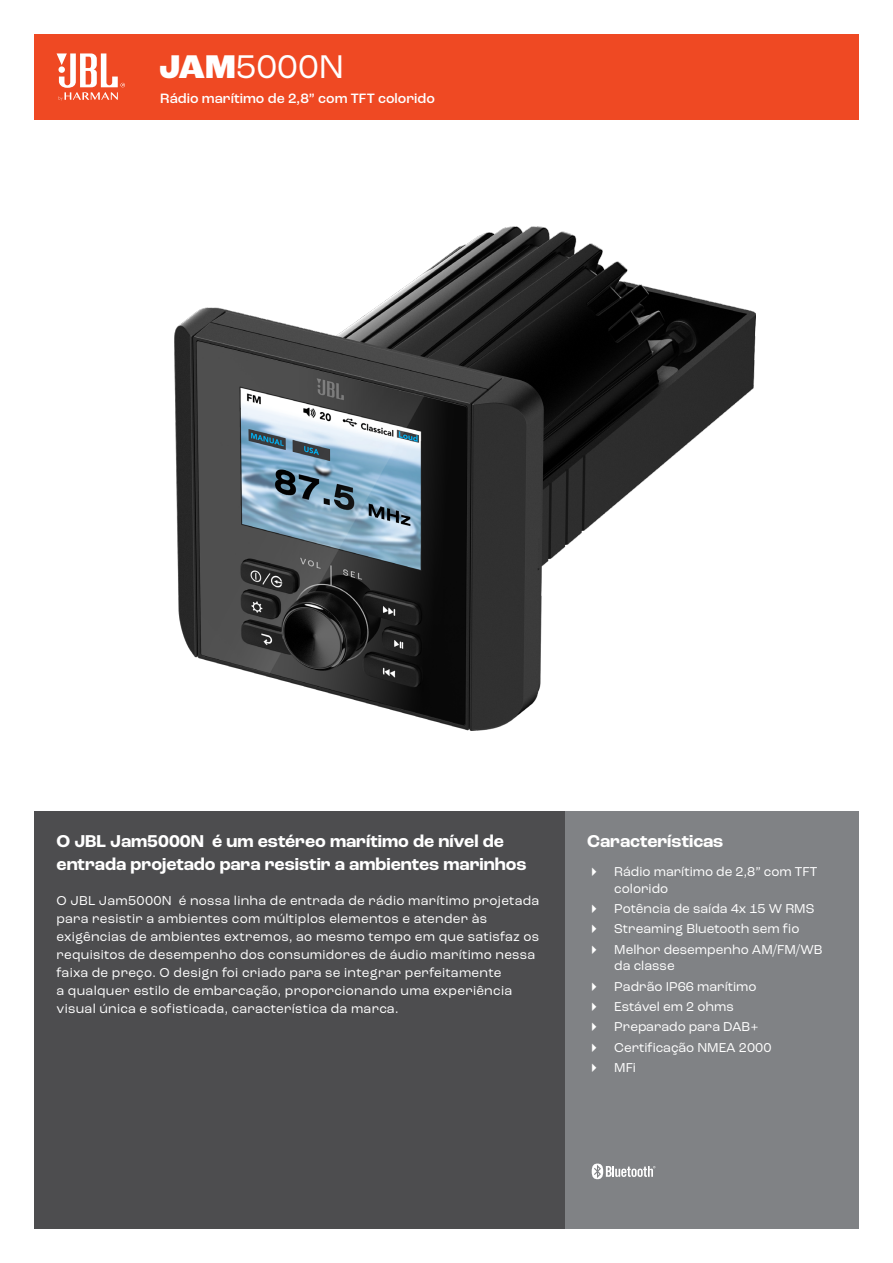
<style>
.page{position:relative;width:893px;height:1263px;background:#fff}
.page>*{position:absolute;margin:0;border:0;box-sizing:border-box;transform-origin:0 0}
.t1{font:34.5px "Roc Grotesk";color:#fff}
.t2{font:700 18px/22.5px "Roc Grotesk";color:#fff}
.t3{font:500 14.25px "Roc Grotesk";color:#fff}
.t4{font:13.5px/18px "Roc Grotesk";letter-spacing:.02em;color:#fff}
.t5{font:13.5px/20.4px "Roc Grotesk";color:#fff}
.s1{font-weight:800}
</style>
<div class="page">
<div style="left:34px;top:34px;width:825px;height:85px;background:#ef4923"></div>
<svg style="left:57px;top:53px;width:68px;height:48px"></svg>
<div style="left:565px;top:811px;width:294px;height:418px;background:#808285"></div>
<div style="left:34px;top:811px;width:531px;height:418px;background:#4d4d4f"></div>
<svg style="left:592px;top:1163px;width:63px;height:16px"></svg>
<img style="left:174px;top:227px;width:582px;height:504px">
<h1 class="t1" style="left:159px;top:46px;width:187px"><span class="s1">JAM</span>5000N</h1>
<p class="t3" style="left:160px;top:89px;width:276px">Rádio marítimo de 2,8” com TFT colorido</p>
<h2 class="t2" style="left:57px;top:830px;width:471px">O JBL Jam5000N é um estéreo marítimo de nível de entrada projetado para resistir a ambientes marinhos</h2>
<p class="t4" style="left:57px;top:891px;width:484px">O JBL Jam5000N é nossa linha de entrada de rádio marítimo projetada para resistir a ambientes com múltiplos elementos e atender às exigências de ambientes extremos, ao mesmo tempo em que satisfaz os requisitos de desempenho dos consumidores de áudio marítimo nessa faixa de preço. O design foi criado para se integrar perfeitamente<br>a qualquer estilo de embarcação, proporcionando uma experiência visual única e sofisticada, característica da marca.</p>
<h2 class="t2" style="left:587px;top:830px;width:138px">Características</h2>
<p class="t5" style="left:614px;top:864px;width:205px;line-height:16.2px">Rádio marítimo de 2,8” com TFT colorido</p>
<p class="t5" style="left:614px;top:898px;width:210px">Potência de saída 4x 15 W RMS<br>Streaming Bluetooth sem fio<br>Melhor desempenho AM/FM/WB</p>
<p class="t5" style="left:614px;top:955px;width:159px">da classe<br>Padrão IP66 marítimo<br>Estável em 2 ohms<br>Preparado para DAB+<br>Certificação NMEA 2000<br>MFi</p>
</div>
